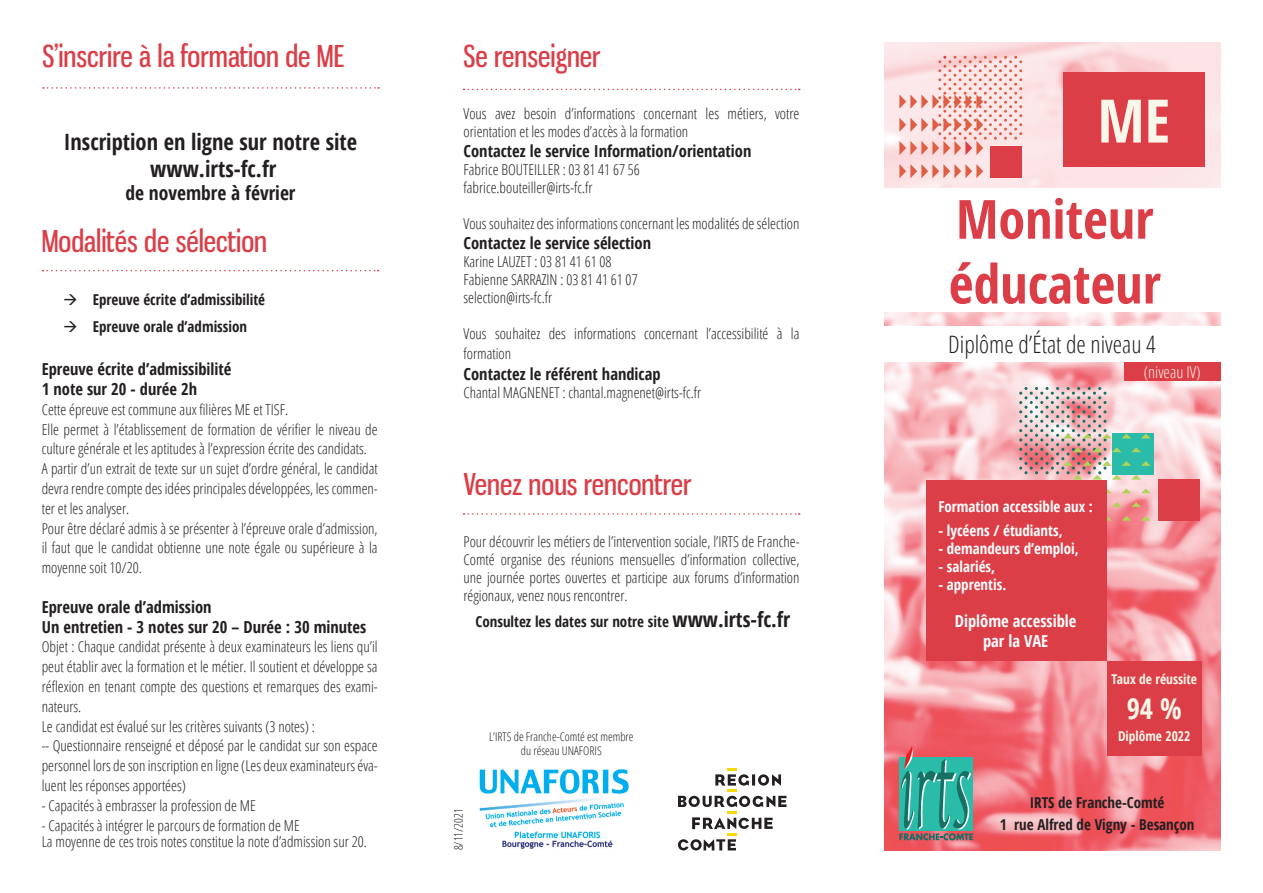
<style>
.page{position:relative;width:1263px;height:893px;background:#fff}
.page>*{position:absolute;margin:0;border:0;box-sizing:border-box;transform-origin:0 0}
.t1{font:700 condensed 60px "Open Sans";color:#f9f7e9}
.t2{font:700 condensed 54px/64.8px "Open Sans";color:#db3e47}
.t3{font:30px "Gnuolane Rg";color:#db3e47}
.t4{font:700 condensed 28.5px "Open Sans";color:#f9f7e9}
.t5{font:300 condensed 24px "Open Sans";color:#231f20}
.t6{font:700 condensed 22.5px/27px "Open Sans";color:#231f20;text-align:center}
.t7{font:700 condensed 19.5px "Open Sans";color:#231f20}
.t8{font:700 condensed 16.5px/19.8px "Open Sans";color:#231f20}
.t9{font:700 condensed 16.5px/19.8px "Open Sans";color:#fff;text-align:center}
.t10{font:300 condensed 16.5px "Open Sans";color:#f9f7e9}
.t11{font:300 condensed 15px/19.8px "Open Sans";color:#231f20}
.t12{font:700 condensed 15px/22.5px "Open Sans";color:#231f20;text-align:center}
.t13{font:700 condensed 15px "Open Sans";color:#fff}
.t14{font:700 condensed 13.5px "Open Sans";color:#f9f7e9}
.t15{font:300 condensed 12px/14.4px "Open Sans";color:#231f20;text-align:center}
.s1{font-size:21px}
</style>
<div class="page">
<img style="left:884px;top:43px;width:336px;height:807px">
<div style="left:883px;top:189px;width:343px;height:123px;background:#fff"></div>
<div style="left:878px;top:326px;width:348px;height:36px;background:#fff"></div>
<svg style="left:899px;top:164px;width:84px;height:14px"></svg>
<svg style="left:899px;top:56px;width:123px;height:99px;background:#f6cbc8"></svg>
<div style="left:990px;top:146px;width:32px;height:32px;background:#db3e47"></div>
<div style="left:1112px;top:433px;width:41px;height:41px;background:#2abca8"></div>
<div style="left:1158px;top:480px;width:42px;height:41px;background:#db3e47"></div>
<svg style="left:1019px;top:387px;width:132px;height:93px"></svg>
<svg style="left:1106px;top:488px;width:6px;height:5px"></svg>
<svg style="left:1121px;top:488px;width:10px;height:5px"></svg>
<svg style="left:1141px;top:488px;width:10px;height:5px"></svg>
<svg style="left:1106px;top:516px;width:6px;height:5px"></svg>
<svg style="left:1121px;top:516px;width:10px;height:5px"></svg>
<svg style="left:1141px;top:516px;width:10px;height:5px"></svg>
<svg style="left:1112px;top:502px;width:9px;height:5px"></svg>
<svg style="left:1131px;top:502px;width:10px;height:5px"></svg>
<div style="left:926px;top:480px;width:180px;height:181px;background:#db3e47"></div>
<svg style="left:899px;top:746px;width:74px;height:94px;background:#569e93"></svg>
<img style="left:479px;top:769px;width:150px;height:80px">
<div style="left:1063px;top:72px;width:142px;height:95px;background:#db3e47"></div>
<svg style="left:678px;top:768px;width:108px;height:82px"></svg>
<svg style="left:43px;top:87px;width:336px;height:2px"></svg>
<svg style="left:43px;top:270px;width:336px;height:1px"></svg>
<svg style="left:463px;top:513px;width:337px;height:2px"></svg>
<svg style="left:463px;top:89px;width:337px;height:1px"></svg>
<div style="left:1124px;top:362px;width:96px;height:19px;background:#db3e47"></div>
<div style="left:1107px;top:661px;width:94px;height:95px;background:#db3e47"></div>
<h3 class="t3" style="left:43px;top:37px;width:303px">S’inscrire à la formation de ME</h3>
<h3 class="t3" style="left:463px;top:37px;width:139px">Se renseigner</h3>
<h3 class="t6" style="left:64px;top:127px;width:295px">Inscription en ligne sur notre site www.irts-fc.fr</h3>
<h3 class="t7" style="left:125px;top:179px;width:172px">de novembre à février</h3>
<h3 class="t3" style="left:42px;top:223px;width:227px">Modalités de sélection</h3>
<p class="t12" style="left:63px;top:288px;width:204px">→ Epreuve écrite d’admissibilité</p>
<p class="t12" style="left:63px;top:315px;width:186px">→ Epreuve orale d’admission</p>
<p class="t8" style="left:42px;top:359px;width:191px">Epreuve écrite d’admissibilité<br>1 note sur 20 - durée 2h</p>
<p class="t11" style="left:42px;top:399px;width:337px">Cette épreuve est commune aux filières ME et TISF.<br>Elle permet à l’établissement de formation de vérifier le niveau de culture générale et les aptitudes à l’expression écrite des candidats.<br>A partir d’un extrait de texte sur un sujet d’ordre général, le candidat devra rendre compte des idées principales développées, les commen&shy;ter et les analyser.<br>Pour être déclaré admis à se présenter à l’épreuve orale d’admission, il faut que le candidat obtienne une note égale ou supérieure à la moyenne soit 10/20.</p>
<p class="t8" style="left:42px;top:596px;width:326px">Epreuve orale d’admission<br>Un entretien - 3 notes sur 20 – Durée : 30 minutes</p>
<p class="t11" style="left:42px;top:636px;width:337px">Objet : Chaque candidat présente à deux examinateurs les liens qu’il peut établir avec la formation et le métier. Il soutient et développe sa réflexion en tenant compte des questions et remarques des exami&shy;nateurs.<br>Le candidat est évalué sur les critères suivants (3 notes) :<br>-- Questionnaire renseigné et déposé par le candidat sur son espace personnel lors de son inscription en ligne (Les deux examinateurs éva&shy;luent les réponses apportées)</p>
<p class="t11" style="left:42px;top:795px;width:216px">- Capacités à embrasser la profession de ME</p>
<p class="t11" style="left:42px;top:816px;width:326px;line-height:16.5px">- Capacités à intégrer le parcours de formation de ME<br>La moyenne de ces trois notes constitue la note d’admission sur 20.</p>
<p class="t11" style="left:463px;top:104px;width:337px;line-height:18px">Vous avez besoin d’informations concernant les métiers, votre orientation et les modes d’accès à la formation</p>
<p class="t8" style="left:463px;top:141px;width:289px">Contactez le service Information/orientation</p>
<p class="t11" style="left:463px;top:160px;width:178px;line-height:18px">Fabrice BOUTEILLER : 03 81 41 67 56 fabrice.bouteiller@irts-fc.fr</p>
<p class="t11" style="left:463px;top:213px;width:337px">Vous souhaitez des informations concernant les modalités de sélection</p>
<p class="t8" style="left:463px;top:232px;width:189px">Contactez le service sélection</p>
<p class="t11" style="left:463px;top:252px;width:176px;line-height:18px">Karine LAUZET : 03 81 41 61 08<br>Fabienne SARRAZIN : 03 81 41 61 07 selection@irts-fc.fr</p>
<p class="t11" style="left:463px;top:323px;width:337px">Vous souhaitez des informations concernant l’accessibilité à la formation</p>
<p class="t8" style="left:463px;top:364px;width:199px">Contactez le référent handicap</p>
<p class="t11" style="left:463px;top:382px;width:239px">Chantal MAGNENET : chantal.magnenet@irts-fc.fr</p>
<h3 class="t3" style="left:463px;top:465px;width:229px">Venez nous rencontrer</h3>
<p class="t11" style="left:463px;top:532px;width:337px;line-height:18px;text-align:justify">Pour découvrir les métiers de l’intervention sociale, l’IRTS de Franche-Comté organise des réunions mensuelles d’information collective, une journée portes ouvertes et participe aux forums d’information régionaux, venez nous rencontrer.</p>
<p class="t12" style="left:475px;top:610px;width:316px">Consultez les dates sur notre site <span class="s1">www.irts-fc.fr</span></p>
<p class="t15" style="left:451px;top:850px;width:43px;rotate:-90deg">8/11/2021</p>
<p class="t15" style="left:489px;top:729px;width:146px">L’IRTS de Franche-Comté est membre du réseau UNAFORIS</p>
<h1 class="t1" style="left:1097px;top:79px;width:74px">ME</h1>
<h2 class="t2" style="left:949px;top:185px;width:214px">Moniteur éducateur</h2>
<h3 class="t5" style="left:948px;top:328px;width:209px">Diplôme d’état de niveau 4</h3>
<p class="t10" style="left:1144px;top:361px;width:59px">(niveau IV)</p>
<p class="t13" style="left:938px;top:496px;width:156px">Formation accessible aux :</p>
<p class="t13" style="left:938px;top:520px;width:126px">- lycéens / étudiants,</p>
<p class="t13" style="left:938px;top:538px;width:142px">- demandeurs d’emploi,</p>
<p class="t13" style="left:938px;top:556px;width:58px">- salariés,</p>
<p class="t13" style="left:938px;top:574px;width:70px">- apprentis.</p>
<p class="t9" style="left:955px;top:611px;width:123px">Diplôme accessible par la VAE</p>
<p class="t14" style="left:1111px;top:670px;width:87px">Taux de réussite</p>
<h3 class="t4" style="left:1127px;top:688px;width:57px">94 %</h3>
<p class="t14" style="left:1118px;top:727px;width:74px">Diplôme 2022</p>
<p class="t12" style="left:1000px;top:790px;width:196px">IRTS de Franche-Comté<br>1 rue Alfred de Vigny - Besançon</p>
</div>
